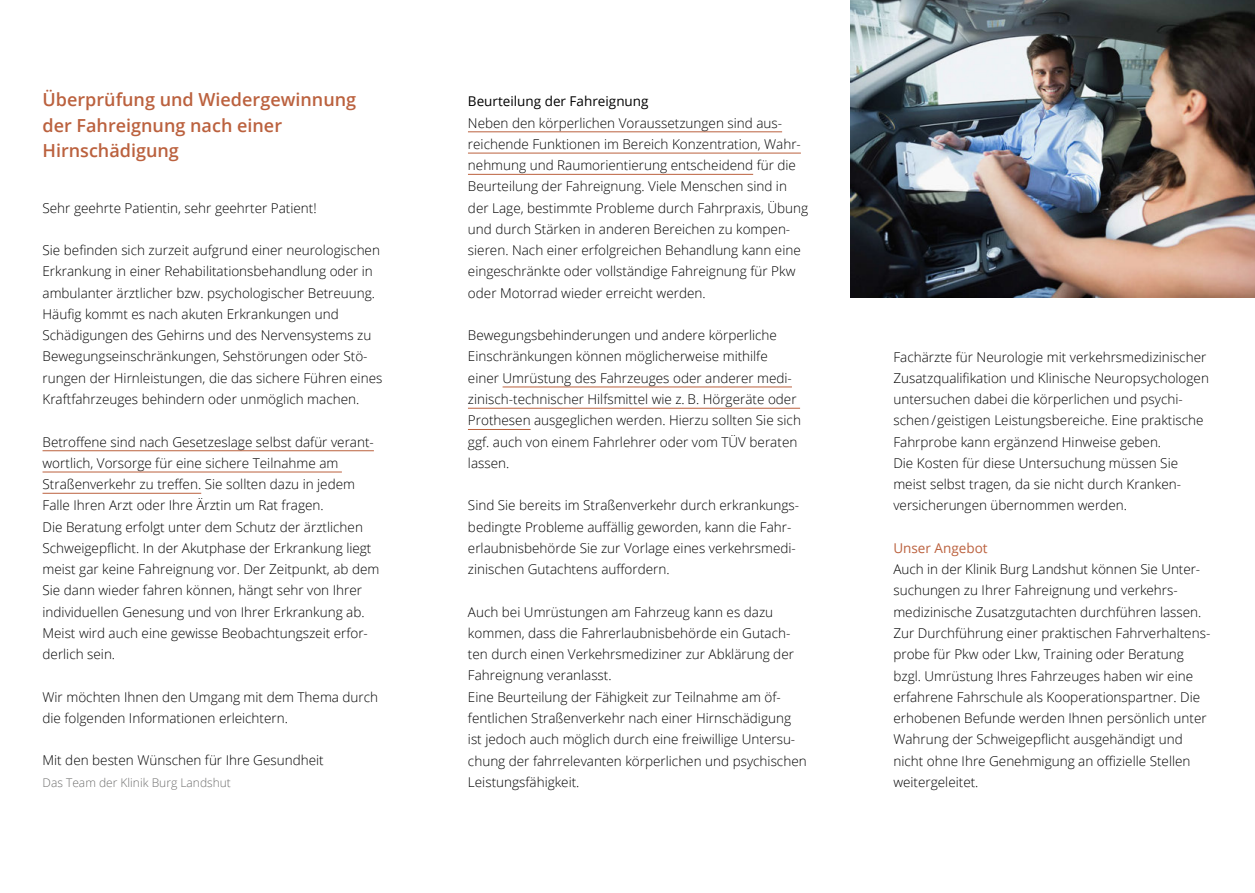
<style>
.page{position:relative;width:1255px;height:893px;background:#fff}
.page>*{position:absolute;margin:0;border:0;box-sizing:border-box;transform-origin:0 0}
.t1{font:600 18px/25.5px "Open Sans";color:#bb613e}
.t2{font:300 13.5px/21.3px "Open Sans";color:#000}
.t3{font:13.5px "Open Sans";color:#000}
.t4{font:13.5px "Open Sans";color:#bb613e}
.t5{font:300 12px "Open Sans";color:#6f6f6e}
</style>
<div class="page">
<hr style="left:43px;top:450px;width:331px;height:1px;background:#bb613e">
<hr style="left:43px;top:472px;width:299px;height:1px;background:#bb613e">
<hr style="left:43px;top:493px;width:158px;height:1px;background:#bb613e">
<hr style="left:468px;top:131px;width:314px;height:1px;background:#bb613e">
<hr style="left:468px;top:153px;width:332px;height:1px;background:#bb613e">
<hr style="left:468px;top:174px;width:285px;height:1px;background:#bb613e">
<hr style="left:502px;top:387px;width:290px;height:1px;background:#bb613e">
<hr style="left:468px;top:408px;width:332px;height:1px;background:#bb613e">
<hr style="left:468px;top:429px;width:62px;height:1px;background:#bb613e">
<img style="left:850px;top:0;width:404px;height:297px">
<h1 class="t1" style="left:43px;top:87px;width:315px">Überprüfung und Wiedergewinnung der Fahreignung nach einer<br>Hirnschädigung</h1>
<p class="t2" style="left:43px;top:197px;width:275px">Sehr geehrte Patientin, sehr geehrter Patient!</p>
<p class="t2" style="left:43px;top:239px;width:341px">Sie befinden sich zurzeit aufgrund einer neurologischen Erkrankung in einer Rehabilitationsbehandlung oder in ambulanter ärztlicher bzw. psychologischer Betreuung.<br>Häufig kommt es nach akuten Erkrankungen und Schädigungen des Gehirns und des Nervensystems zu Bewegungseinschränkungen, Sehstörungen oder Stö&shy;rungen der Hirnleistungen, die das sichere Führen eines Kraftfahrzeuges behindern oder unmöglich machen.</p>
<p class="t2" style="left:43px;top:431px;width:338px">Betroffene sind nach Gesetzeslage selbst dafür verant&shy;wortlich, Vorsorge für eine sichere Teilnahme am Straßenverkehr zu treffen. Sie sollten dazu in jedem Falle Ihren Arzt oder Ihre Ärztin um Rat fragen.<br>Die Beratung erfolgt unter dem Schutz der ärztlichen Schweigepflicht. In der Akutphase der Erkrankung liegt meist gar keine Fahreignung vor. Der Zeitpunkt, ab dem Sie dann wieder fahren können, hängt sehr von Ihrer individuellen Genesung und von Ihrer Erkrankung ab.<br>Meist wird auch eine gewisse Beobachtungszeit erfor&shy;derlich sein.</p>
<p class="t2" style="left:43px;top:686px;width:337px">Wir möchten Ihnen den Umgang mit dem Thema durch die folgenden Informationen erleichtern.</p>
<p class="t2" style="left:43px;top:750px;width:283px">Mit den besten Wünschen für Ihre Gesundheit</p>
<p class="t5" style="left:43px;top:774px;width:190px">Das Team der Klinik Burg Landshut</p>
<p class="t3" style="left:468px;top:92px;width:182px">Beurteilung der Fahreignung</p>
<p class="t2" style="left:468px;top:112px;width:342px">Neben den körperlichen Voraussetzungen sind aus&shy;reichende Funktionen im Bereich Konzentration, Wahr&shy;nehmung und Raumorientierung entscheidend für die Beurteilung der Fahreignung. Viele Menschen sind in der Lage, bestimmte Probleme durch Fahrpraxis, Übung und durch Stärken in anderen Bereichen zu kompen&shy;sieren. Nach einer erfolgreichen Behandlung kann eine eingeschränkte oder vollständige Fahreignung für Pkw oder Motorrad wieder erreicht werden.</p>
<p class="t2" style="left:468px;top:324px;width:334px">Bewegungsbehinderungen und andere körperliche Einschränkungen können möglicherweise mithilfe einer Umrüstung des Fahrzeuges oder anderer medi&shy;zinisch-technischer Hilfsmittel wie z. B. Hörgeräte oder Prothesen ausgeglichen werden. Hierzu sollten Sie sich ggf. auch von einem Fahrlehrer oder vom TÜV beraten lassen.</p>
<p class="t2" style="left:468px;top:494px;width:333px">Sind Sie bereits im Straßenverkehr durch erkrankungs&shy;bedingte Probleme auffällig geworden, kann die Fahr&shy;erlaubnisbehörde Sie zur Vorlage eines verkehrsmedi&shy;zinischen Gutachtens auffordern.</p>
<p class="t2" style="left:468px;top:601px;width:340px">Auch bei Umrüstungen am Fahrzeug kann es dazu kommen, dass die Fahrerlaubnisbehörde ein Gutach&shy;ten durch einen Verkehrsmediziner zur Abklärung der Fahreignung veranlasst.<br>Eine Beurteilung der Fähigkeit zur Teilnahme am öf&shy;fentlichen Straßenverkehr nach einer Hirnschädigung ist jedoch auch möglich durch eine freiwillige Untersu&shy;chung der fahrrelevanten körperlichen und psychischen Leistungsfähigkeit.</p>
<p class="t2" style="left:893px;top:346px;width:317px">Fachärzte für Neurologie mit verkehrsmedizinischer Zusatzqualifikation und Klinische Neuropsychologen untersuchen dabei die körperlichen und psychi&shy;schen / geistigen Leistungsbereiche. Eine praktische Fahrprobe kann ergänzend Hinweise geben.<br>Die Kosten für diese Untersuchung müssen Sie meist selbst tragen, da sie nicht durch Kranken&shy;versicherungen übernommen werden.</p>
<p class="t4" style="left:893px;top:539px;width:96px">Unser Angebot</p>
<p class="t2" style="left:893px;top:558px;width:318px">Auch in der Klinik Burg Landshut können Sie Unter&shy;suchungen zu Ihrer Fahreignung und verkehrs&shy;medizinische Zusatzgutachten durchführen lassen.<br>Zur Durchführung einer praktischen Fahrverhaltens&shy;probe für Pkw oder Lkw, Training oder Beratung bzgl. Umrüstung Ihres Fahrzeuges haben wir eine erfahrene Fahrschule als Kooperationspartner. Die erhobenen Befunde werden Ihnen persönlich unter Wahrung der Schweigepflicht ausgehändigt und nicht ohne Ihre Genehmigung an offizielle Stellen weitergeleitet.</p>
</div>
